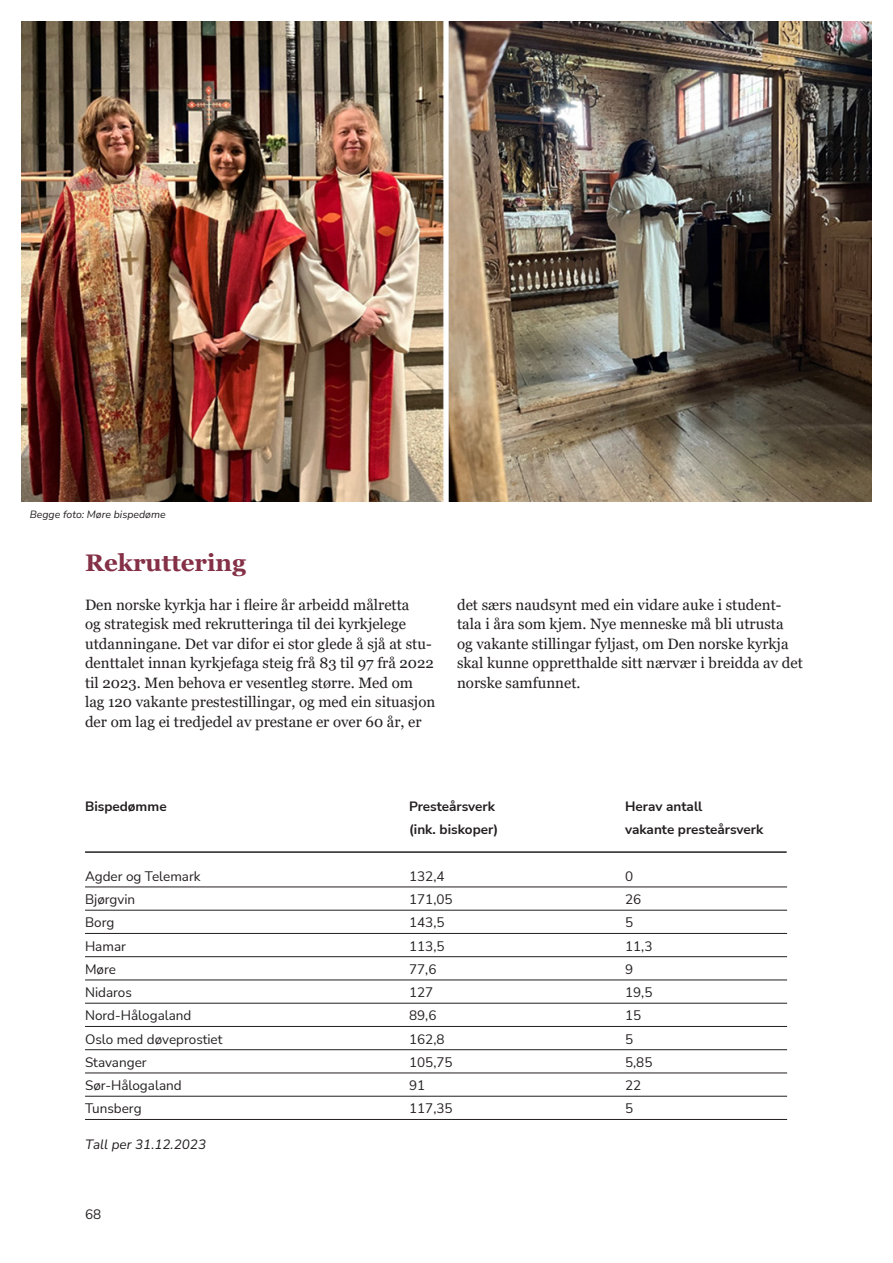
<style>
.page{position:relative;width:893px;height:1263px;background:#fff}
.page>*{position:absolute;margin:0;border:0;box-sizing:border-box;transform-origin:0 0}
.H2_Overskrift_Georgia{font:700 24px "Georgia";color:#843046}
.Brødtekst_10pt_13_Georgia{font:15px/19.5px "Georgia";color:#231f20}
.Tabelltekst_Nunito_sans_9_pt_12{font:13.5px "Nunito Sans";color:#231f20}
.Tabellheadertekst_Nunito_sans_9_pt_12{font:700 13.5px "Nunito Sans";color:#231f20}
.Tabelltekst_Nunito_sans_9_pt_12-2{font:italic 200 13.5px "Nunito Sans 12 pt";color:#231f20}
.t1{font:italic 200 10.5px "Nunito Sans 12 pt";color:#231f20}
</style>
<div class="page">
<hr style="left:85px;top:886px;width:702px;height:1px;background:#231f20">
<hr style="left:85px;top:910px;width:702px;height:1px;background:#231f20">
<hr style="left:85px;top:933px;width:702px;height:1px;background:#231f20">
<hr style="left:85px;top:956px;width:702px;height:1px;background:#231f20">
<hr style="left:85px;top:979px;width:702px;height:1px;background:#231f20">
<hr style="left:85px;top:1003px;width:702px;height:1px;background:#231f20">
<hr style="left:85px;top:1026px;width:702px;height:1px;background:#231f20">
<hr style="left:85px;top:1049px;width:702px;height:1px;background:#231f20">
<hr style="left:85px;top:1072px;width:702px;height:1px;background:#231f20">
<hr style="left:85px;top:1096px;width:702px;height:1px;background:#231f20">
<hr style="left:85px;top:1119px;width:702px;height:1px;background:#231f20">
<hr style="left:85px;top:851px;width:702px;height:2px;background:#231f20">
<img style="left:21px;top:21px;width:851px;height:481px">
<p class="t1" style="left:30px;top:507px;width:137px">Begge foto: Møre bispedøme</p>
<p class="H2_Overskrift_Georgia" style="left:85px;top:547px;width:162px">Rekruttering</p>
<p class="Brødtekst_10pt_13_Georgia" style="left:85px;top:595px;width:352px">Den norske kyrkja har i fleire år arbeidd målretta<br>og strategisk med rekrutteringa til dei kyrkjelege utdanningane. Det var difor ei stor glede å sjå at stu&shy;denttalet innan kyrkjefaga steig frå 83 til 97 frå 2022 til 2023. Men behova er vesentleg større. Med om lag 120 vakante prestestillingar, og med ein situasjon der om lag ei tredjedel av prestane er over 60 år, er</p>
<p class="Brødtekst_10pt_13_Georgia" style="left:457px;top:595px;width:347px">det særs naudsynt med ein vidare auke i student&shy;tala i åra som kjem. Nye menneske må bli utrusta og vakante stillingar fyljast, om Den norske kyrkja skal kunne oppretthalde sitt nærvær i breidda av det norske samfunnet.</p>
<p class="Tabellheadertekst_Nunito_sans_9_pt_12" style="left:85px;top:797px;width:83px">Bispedømme</p>
<p class="Tabellheadertekst_Nunito_sans_9_pt_12" style="left:409px;top:797px;width:88px">Presteårsverk</p>
<p class="Tabellheadertekst_Nunito_sans_9_pt_12" style="left:625px;top:797px;width:79px">Herav antall</p>
<p class="Tabellheadertekst_Nunito_sans_9_pt_12" style="left:409px;top:820px;width:91px">(ink. biskoper)</p>
<p class="Tabellheadertekst_Nunito_sans_9_pt_12" style="left:625px;top:820px;width:140px">vakante presteårsverk</p>
<p class="Tabelltekst_Nunito_sans_9_pt_12" style="left:85px;top:867px;width:117px">Agder og Telemark</p>
<p class="Tabelltekst_Nunito_sans_9_pt_12" style="left:409px;top:867px;width:37px">132,4</p>
<p class="Tabelltekst_Nunito_sans_9_pt_12" style="left:625px;top:867px;width:10px">0</p>
<p class="Tabelltekst_Nunito_sans_9_pt_12" style="left:85px;top:890px;width:52px">Bjørgvin</p>
<p class="Tabelltekst_Nunito_sans_9_pt_12" style="left:409px;top:890px;width:45px">171,05</p>
<p class="Tabelltekst_Nunito_sans_9_pt_12" style="left:625px;top:890px;width:18px">26</p>
<p class="Tabelltekst_Nunito_sans_9_pt_12" style="left:85px;top:913px;width:31px">Borg</p>
<p class="Tabelltekst_Nunito_sans_9_pt_12" style="left:409px;top:913px;width:37px">143,5</p>
<p class="Tabelltekst_Nunito_sans_9_pt_12" style="left:625px;top:913px;width:10px">5</p>
<p class="Tabelltekst_Nunito_sans_9_pt_12" style="left:85px;top:936px;width:42px">Hamar</p>
<p class="Tabelltekst_Nunito_sans_9_pt_12" style="left:409px;top:936px;width:37px">113,5</p>
<p class="Tabelltekst_Nunito_sans_9_pt_12" style="left:625px;top:936px;width:29px">11,3</p>
<p class="Tabelltekst_Nunito_sans_9_pt_12" style="left:85px;top:960px;width:32px">Møre</p>
<p class="Tabelltekst_Nunito_sans_9_pt_12" style="left:409px;top:960px;width:29px">77,6</p>
<p class="Tabelltekst_Nunito_sans_9_pt_12" style="left:625px;top:960px;width:10px">9</p>
<p class="Tabelltekst_Nunito_sans_9_pt_12" style="left:85px;top:983px;width:48px">Nidaros</p>
<p class="Tabelltekst_Nunito_sans_9_pt_12" style="left:409px;top:983px;width:26px">127</p>
<p class="Tabelltekst_Nunito_sans_9_pt_12" style="left:625px;top:983px;width:29px">19,5</p>
<p class="Tabelltekst_Nunito_sans_9_pt_12" style="left:85px;top:1006px;width:108px">Nord-Hålogaland</p>
<p class="Tabelltekst_Nunito_sans_9_pt_12" style="left:409px;top:1006px;width:29px">89,6</p>
<p class="Tabelltekst_Nunito_sans_9_pt_12" style="left:625px;top:1006px;width:18px">15</p>
<p class="Tabelltekst_Nunito_sans_9_pt_12" style="left:85px;top:1029px;width:139px">Oslo med døveprostiet</p>
<p class="Tabelltekst_Nunito_sans_9_pt_12" style="left:409px;top:1029px;width:37px">162,8</p>
<p class="Tabelltekst_Nunito_sans_9_pt_12" style="left:625px;top:1029px;width:10px">5</p>
<p class="Tabelltekst_Nunito_sans_9_pt_12" style="left:85px;top:1053px;width:63px">Stavanger</p>
<p class="Tabelltekst_Nunito_sans_9_pt_12" style="left:409px;top:1053px;width:45px">105,75</p>
<p class="Tabelltekst_Nunito_sans_9_pt_12" style="left:625px;top:1053px;width:29px">5,85</p>
<p class="Tabelltekst_Nunito_sans_9_pt_12" style="left:85px;top:1076px;width:98px">Sør-Hålogaland</p>
<p class="Tabelltekst_Nunito_sans_9_pt_12" style="left:409px;top:1076px;width:18px">91</p>
<p class="Tabelltekst_Nunito_sans_9_pt_12" style="left:625px;top:1076px;width:18px">22</p>
<p class="Tabelltekst_Nunito_sans_9_pt_12" style="left:85px;top:1099px;width:58px">Tunsberg</p>
<p class="Tabelltekst_Nunito_sans_9_pt_12" style="left:409px;top:1099px;width:45px">117,35</p>
<p class="Tabelltekst_Nunito_sans_9_pt_12" style="left:625px;top:1099px;width:10px">5</p>
<p class="Tabelltekst_Nunito_sans_9_pt_12-2" style="left:85px;top:1135px;width:123px">Tall per 31.12.2023</p>
<p class="Tabelltekst_Nunito_sans_9_pt_12" style="left:85px;top:1205px;width:18px">68</p>
</div>
